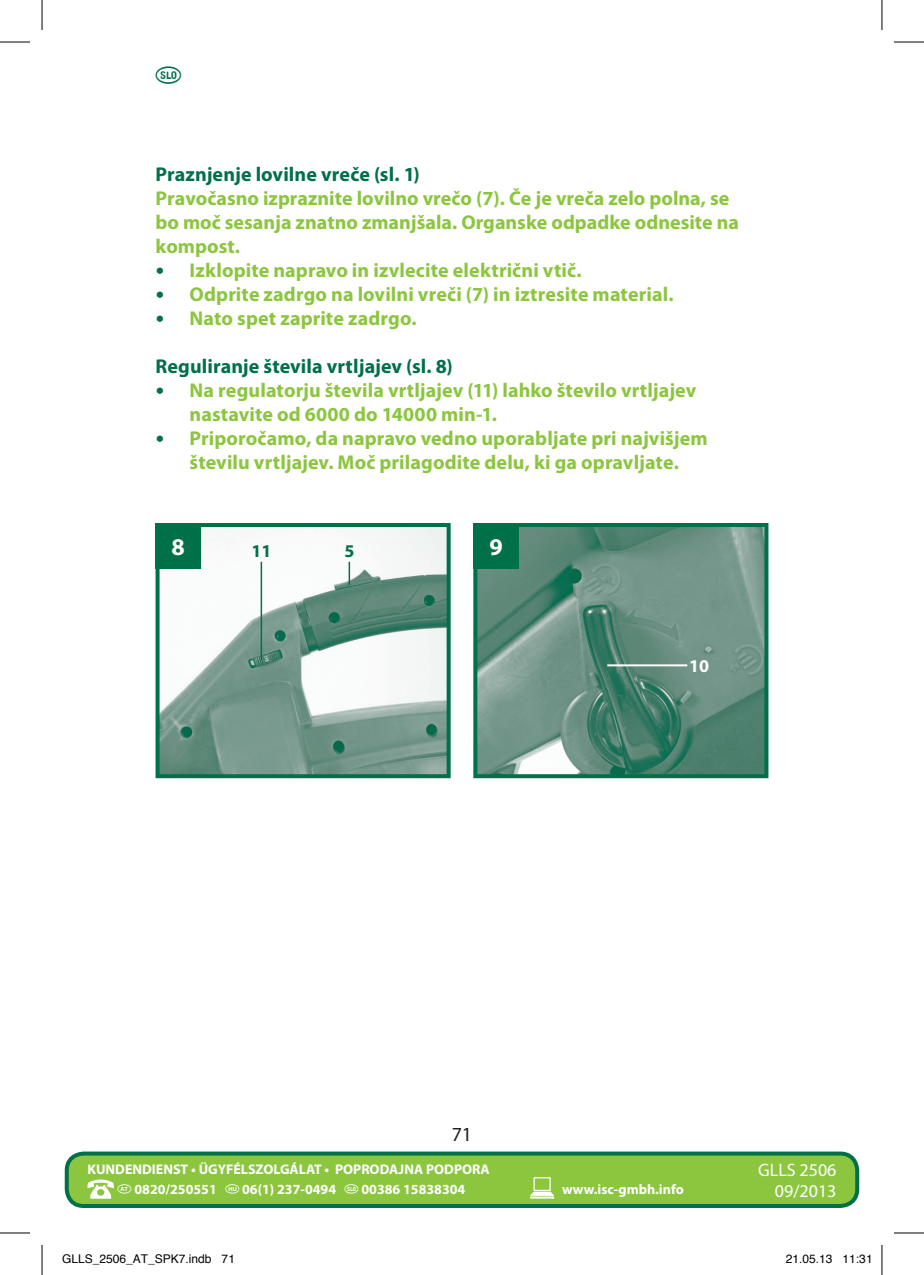
<style>
.page{position:relative;width:924px;height:1275px;background:#fff}
.page>*{position:absolute;margin:0;border:0;box-sizing:border-box;transform-origin:0 0}
.t1{font:26px "National Codes Europe";color:#007049}
.t2{font:700 24px "Myriad Pro";color:#fff}
.t3{font:700 20px/24px "Myriad Pro";letter-spacing:.005em;color:#8bc63e}
.t4{font:700 20px "Myriad Pro";letter-spacing:.005em;color:#007049}
.t5{font:20px "Myriad Pro";color:#231f20}
.t6{font:18px/21.6px "Myriad Pro";color:#fff;text-align:right}
.t7{font:700 18px "Myriad Pro";color:#007049}
.t8{font:700 18px "Myriad Pro";color:#fff}
.t9{font:700 14px/19.6px "Myriad Pro";color:#fff;text-align:center}
.t10{font:12px "Helvetica";color:#000}
.s1{font-family:"Frutiger";font-size:18px;color:#007049}
</style>
<div class="page">
<div style="left:67px;top:1153px;width:789px;height:53px;background:#8bc63e;border-radius:17px"></div>
<div style="left:65px;top:1151px;width:793px;height:57px;border:4px solid #007049;border-radius:17px"></div>
<svg style="left:530px;top:1177px;width:24px;height:21px"></svg>
<svg style="left:87px;top:1179px;width:27px;height:19px"></svg>
<img style="left:160px;top:528px;width:285px;height:245px">
<div style="left:155px;top:523px;width:295px;height:255px;border:4px solid #007049"></div>
<div style="left:155px;top:523px;width:46px;height:45px;background:#007049"></div>
<img style="left:478px;top:528px;width:285px;height:245px">
<div style="left:473px;top:523px;width:295px;height:255px;border:4px solid #007049"></div>
<div style="left:473px;top:523px;width:45px;height:45px;background:#007049"></div>
<hr style="left:260px;top:562px;width:2px;height:98px;background:#007049">
<hr style="left:348px;top:562px;width:2px;height:23px;background:#007049">
<hr style="left:607px;top:664px;width:80px;height:2px;background:#fff">
<hr style="left:0;top:42px;width:30px;height:1px;background:#000">
<hr style="left:893px;top:42px;width:30px;height:1px;background:#000">
<hr style="left:0;top:1232px;width:30px;height:1px;background:#000">
<hr style="left:893px;top:1232px;width:30px;height:1px;background:#000">
<hr style="left:42px;top:0;width:1px;height:30px;background:#000">
<hr style="left:42px;top:1245px;width:1px;height:30px;background:#000">
<hr style="left:881px;top:0;width:1px;height:30px;background:#000">
<hr style="left:881px;top:1245px;width:1px;height:30px;background:#000">
<h1 class="t1" style="left:155px;top:54px;width:27px">X</h1>
<p class="t4" style="left:155px;top:163px;width:266px">Praznjenje lovilne vreče (sl. 1)</p>
<p class="t3" style="left:155px;top:186px;width:584px">Pravočasno izpraznite lovilno vrečo (7). Če je vreča zelo polna, se bo moč sesanja znatno zmanjšala. Organske odpadke odnesite na kompost.</p>
<p class="t3" style="left:155px;top:258px;width:427px"><span class="s1">•</span> Izklopite napravo in izvlecite električni vtič.</p>
<p class="t3" style="left:155px;top:282px;width:519px"><span class="s1">•</span> Odprite zadrgo na lovilni vreči (7) in iztresite material.</p>
<p class="t3" style="left:155px;top:306px;width:262px"><span class="s1">•</span> Nato spet zaprite zadrgo.</p>
<p class="t4" style="left:155px;top:355px;width:298px">Reguliranje števila vrtljajev (sl. 8)</p>
<p class="t3" style="left:189px;top:378px;width:508px;text-indent:-34px"><span class="s1">•</span> Na regulatorju števila vrtljajev (11) lahko število vrtljajev nastavite od 6000 do 14000 min-1.</p>
<p class="t3" style="left:155px;top:426px;width:553px;text-align:center"><span class="s1">•</span> Priporočamo, da napravo vedno uporabljate pri najvišjem številu vrtljajev. Moč prilagodite delu, ki ga opravljate.</p>
<p class="t2" style="left:171px;top:533px;width:15px">8</p>
<p class="t7" style="left:251px;top:540px;width:21px">11</p>
<p class="t7" style="left:344px;top:540px;width:11px">5</p>
<p class="t2" style="left:489px;top:533px;width:15px">9</p>
<p class="t8" style="left:688px;top:656px;width:21px">10</p>
<p class="t5" style="left:451px;top:1123px;width:22px">71</p>
<p class="t9" style="left:87px;top:1160px;width:403px">KUNDENDIENST • ÜGYFÉLSZOLGÁLAT • POPRODAJNA PODPORA <sup>u</sup> 0820/250551 <sup>@</sup> 06(1) 237-0494 <sup>X</sup> 00386 15838304</p>
<p class="t9" style="left:562px;top:1179px;width:123px">www.isc-gmbh.info</p>
<p class="t6" style="left:757px;top:1159px;width:80px">GLLS 2506<br>09/2013</p>
<p class="t10" style="left:62px;top:1249px;width:174px">GLLS_2506_AT_SPK7.indb 71</p>
<p class="t10" style="left:785px;top:1249px;width:88px">21.05.13 11:31</p>
</div>
